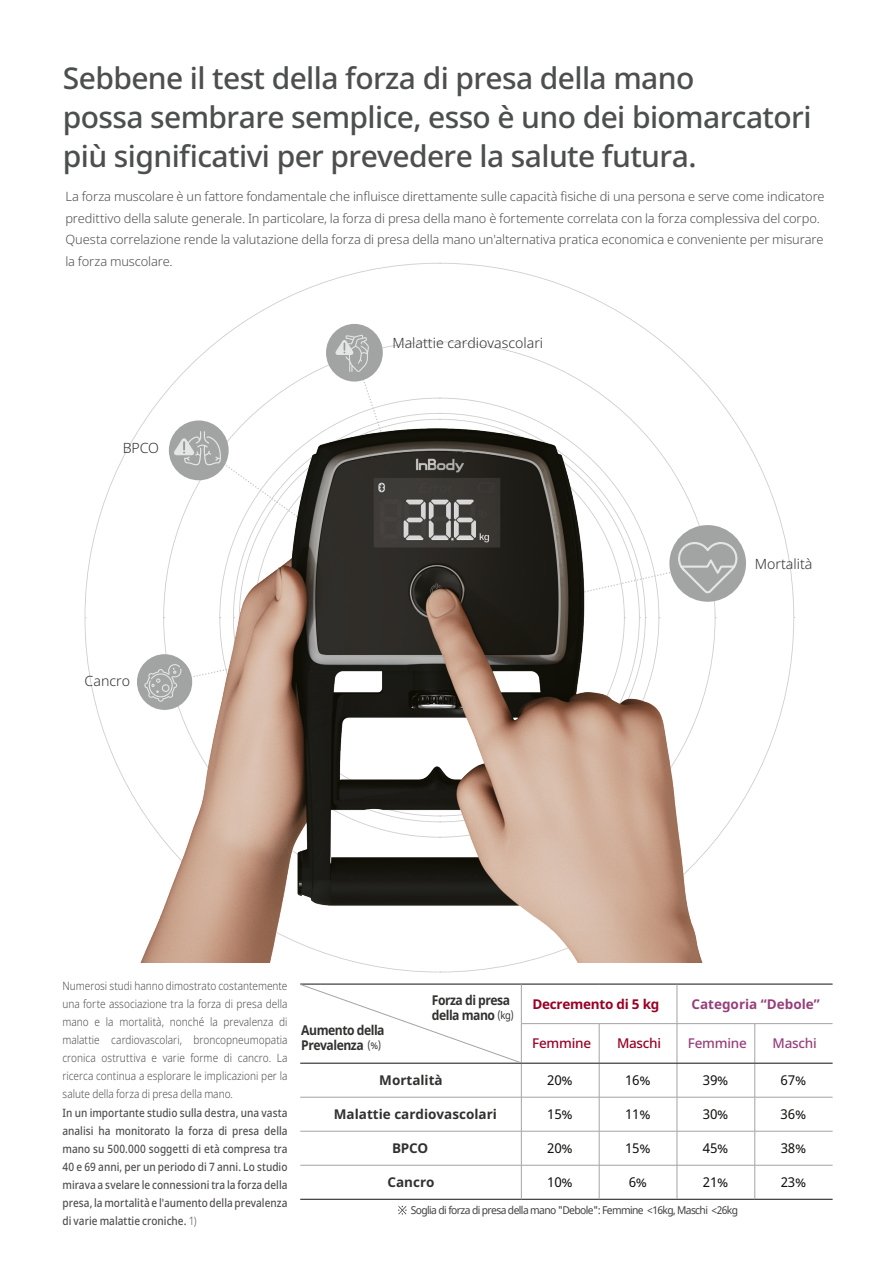
<style>
.page{position:relative;width:893px;height:1263px;background:#fff}
.page>*{position:absolute;margin:0;border:0;box-sizing:border-box;transform-origin:0 0}
.t1{font:500 30px/39px "Noto Sans";letter-spacing:-.02em;color:#4d4f4e}
.t2{font:300 14.1px "Noto Sans";color:#313230}
.t3{font:700 13.5px/14.5px "Noto Sans";letter-spacing:-.04em;color:#313230;scale:.9 1}
.t4{font:13.5px "Noto Sans";letter-spacing:-.02em;color:#11110f}
.t5{font:700 13.5px "Noto Sans";color:#313230}
.t6{font:700 13.5px "Noto Sans";color:#973f7a}
.t7{font:700 13.5px "Noto Sans";letter-spacing:-.02em;color:#9a0026}
.t8{font:500 13.5px "Noto Sans";letter-spacing:-.02em;color:#9a0026}
.t9{font:500 13.5px "Noto Sans";letter-spacing:-.02em;color:#973f7a}
.t10{font:700 13.5px "Noto Sans";letter-spacing:-.02em;color:#313230}
.t11{font:300 12.9px/21.8px "Noto Sans";letter-spacing:-.005em;color:#4d4f4e}
.t12{font:300 11.55px/18px "Noto Sans";color:#4d4f4e;text-align:justify;scale:.87 1}
.t13{font:500 11.55px/18px "Noto Sans";color:#4d4f4e;text-align:justify;scale:.87 1}
.t14{font:10.8px "Noto Sans";letter-spacing:-.06em;color:#404140;scale:.96 1}
.s1{font-weight:300}
.s2{font-weight:400;font-size:10.5px}
</style>
<div class="page">
<svg style="left:326px;top:324px;width:57px;height:58px;background:#adafaf"></svg>
<hr style="left:521px;top:984px;width:78px;height:1px;background:#11110f">
<hr style="left:599px;top:984px;width:78px;height:1px;background:#11110f">
<hr style="left:677px;top:984px;width:78px;height:1px;background:#11110f">
<hr style="left:755px;top:984px;width:78px;height:1px;background:#11110f">
<hr style="left:300px;top:1199px;width:221px;height:1px;background:#11110f">
<hr style="left:521px;top:1199px;width:78px;height:1px;background:#11110f">
<hr style="left:599px;top:1199px;width:78px;height:1px;background:#11110f">
<hr style="left:677px;top:1199px;width:78px;height:1px;background:#11110f">
<hr style="left:755px;top:1199px;width:78px;height:1px;background:#11110f">
<hr style="left:521px;top:984px;width:1px;height:39px;background:#a2a4a4">
<hr style="left:677px;top:984px;width:1px;height:39px;background:#a2a4a4">
<hr style="left:521px;top:1023px;width:78px;height:1px;background:#a2a4a4">
<hr style="left:521px;top:1024px;width:1px;height:39px;background:#a2a4a4">
<hr style="left:599px;top:1023px;width:78px;height:1px;background:#a2a4a4">
<hr style="left:599px;top:1024px;width:1px;height:39px;background:#a2a4a4">
<hr style="left:677px;top:1023px;width:78px;height:1px;background:#a2a4a4">
<hr style="left:677px;top:1024px;width:1px;height:39px;background:#a2a4a4">
<hr style="left:755px;top:1023px;width:78px;height:1px;background:#a2a4a4">
<hr style="left:754px;top:1024px;width:1px;height:39px;background:#a2a4a4">
<hr style="left:521px;top:1063px;width:1px;height:34px;background:#a2a4a4">
<hr style="left:599px;top:1063px;width:1px;height:34px;background:#a2a4a4">
<hr style="left:677px;top:1063px;width:1px;height:34px;background:#a2a4a4">
<hr style="left:754px;top:1063px;width:1px;height:34px;background:#a2a4a4">
<hr style="left:300px;top:1097px;width:221px;height:1px;background:#a2a4a4">
<hr style="left:521px;top:1097px;width:78px;height:1px;background:#a2a4a4">
<hr style="left:521px;top:1097px;width:1px;height:34px;background:#a2a4a4">
<hr style="left:599px;top:1097px;width:78px;height:1px;background:#a2a4a4">
<hr style="left:599px;top:1097px;width:1px;height:34px;background:#a2a4a4">
<hr style="left:677px;top:1097px;width:78px;height:1px;background:#a2a4a4">
<hr style="left:677px;top:1097px;width:1px;height:34px;background:#a2a4a4">
<hr style="left:755px;top:1097px;width:78px;height:1px;background:#a2a4a4">
<hr style="left:754px;top:1097px;width:1px;height:34px;background:#a2a4a4">
<hr style="left:300px;top:1131px;width:221px;height:1px;background:#a2a4a4">
<hr style="left:521px;top:1131px;width:78px;height:1px;background:#a2a4a4">
<hr style="left:521px;top:1131px;width:1px;height:34px;background:#a2a4a4">
<hr style="left:599px;top:1131px;width:78px;height:1px;background:#a2a4a4">
<hr style="left:599px;top:1131px;width:1px;height:34px;background:#a2a4a4">
<hr style="left:677px;top:1131px;width:78px;height:1px;background:#a2a4a4">
<hr style="left:677px;top:1131px;width:1px;height:34px;background:#a2a4a4">
<hr style="left:755px;top:1131px;width:78px;height:1px;background:#a2a4a4">
<hr style="left:754px;top:1131px;width:1px;height:34px;background:#a2a4a4">
<hr style="left:300px;top:1165px;width:221px;height:1px;background:#a2a4a4">
<hr style="left:521px;top:1165px;width:78px;height:1px;background:#a2a4a4">
<hr style="left:521px;top:1165px;width:1px;height:34px;background:#a2a4a4">
<hr style="left:599px;top:1165px;width:78px;height:1px;background:#a2a4a4">
<hr style="left:599px;top:1165px;width:1px;height:34px;background:#a2a4a4">
<hr style="left:677px;top:1165px;width:78px;height:1px;background:#a2a4a4">
<hr style="left:677px;top:1165px;width:1px;height:34px;background:#a2a4a4">
<hr style="left:755px;top:1165px;width:78px;height:1px;background:#a2a4a4">
<hr style="left:754px;top:1165px;width:1px;height:34px;background:#a2a4a4">
<hr style="left:300px;top:1063px;width:221px;height:1px;background:#11110f">
<hr style="left:521px;top:1063px;width:78px;height:1px;background:#11110f">
<hr style="left:599px;top:1063px;width:78px;height:1px;background:#11110f">
<hr style="left:677px;top:1063px;width:78px;height:1px;background:#11110f">
<hr style="left:755px;top:1063px;width:78px;height:1px;background:#11110f">
<svg style="left:300px;top:984px;width:221px;height:79px"></svg>
<svg style="left:398px;top:1206px;width:9px;height:8px"></svg>
<img style="left:84px;top:364px;width:703px;height:599px">
<h1 class="t1" style="left:63px;top:60px;width:750px">Sebbene il test della forza di presa della mano<br>possa sembrare semplice, esso è uno dei biomarcatori più significativi per prevedere la salute futura.</h1>
<p class="t11" style="left:65px;top:186px;width:761px">La forza muscolare è un fattore fondamentale che influisce direttamente sulle capacità fisiche di una persona e serve come indicatore predittivo della salute generale. In particolare, la forza di presa della mano è fortemente correlata con la forza complessiva del corpo.<br>Questa correlazione rende la valutazione della forza di presa della mano un'alternativa pratica economica e conveniente per misurare la forza muscolare.</p>
<p class="t2" style="left:123px;top:438px;width:38px">BPCO</p>
<p class="t2" style="left:85px;top:671px;width:47px">Cancro</p>
<p class="t2" style="left:392px;top:333px;width:152px">Malattie cardiovascolari</p>
<p class="t2" style="left:755px;top:554px;width:59px">Mortalità</p>
<p class="t12" style="left:62px;top:977px;width:260px">Numerosi studi hanno dimostrato costantemente una forte associazione tra la forza di presa della mano e la mortalità, nonché la prevalenza di malattie cardiovascolari, broncopneumopatia cronica ostruttiva e varie forme di cancro. La ricerca continua a esplorare le implicazioni per la salute della forza di presa della mano.</p>
<p class="t13" style="left:62px;top:1104px;width:260px">In un importante studio sulla destra, una vasta analisi ha monitorato la forza di presa della mano su 500.000 soggetti di età compresa tra 40 e 69 anni, per un periodo di 7 anni. Lo studio mirava a svelare le connessioni tra la forza della presa, la mortalità e l'aumento della prevalenza di varie malattie croniche. <span class="s1">1)</span></p>
<p class="t3" style="left:301px;top:1023px;width:94px">Aumento della<br>Prevalenza <span class="s2">(%)</span></p>
<p class="t3" style="left:432px;top:993px;width:93px">Forza di presa della mano <span class="s2">(kg)</span></p>
<p class="t7" style="left:532px;top:994px;width:128px">Decremento di 5 kg</p>
<p class="t6" style="left:691px;top:994px;width:130px">Categoria “Debole”</p>
<p class="t8" style="left:532px;top:1034px;width:60px">Femmine</p>
<p class="t8" style="left:617px;top:1034px;width:46px">Maschi</p>
<p class="t9" style="left:688px;top:1034px;width:60px">Femmine</p>
<p class="t9" style="left:773px;top:1034px;width:46px">Maschi</p>
<p class="t5" style="left:379px;top:1070px;width:65px">Mortalità</p>
<p class="t4" style="left:547px;top:1071px;width:27px">20%</p>
<p class="t4" style="left:625px;top:1071px;width:27px">16%</p>
<p class="t4" style="left:703px;top:1071px;width:27px">39%</p>
<p class="t4" style="left:781px;top:1071px;width:27px">67%</p>
<p class="t5" style="left:334px;top:1104px;width:165px">Malattie cardiovascolari</p>
<p class="t4" style="left:547px;top:1105px;width:27px">15%</p>
<p class="t4" style="left:625px;top:1105px;width:27px">11%</p>
<p class="t4" style="left:703px;top:1105px;width:27px">30%</p>
<p class="t4" style="left:781px;top:1105px;width:27px">36%</p>
<p class="t10" style="left:392px;top:1138px;width:38px">BPCO</p>
<p class="t4" style="left:547px;top:1139px;width:27px">20%</p>
<p class="t4" style="left:625px;top:1139px;width:27px">15%</p>
<p class="t4" style="left:703px;top:1139px;width:27px">45%</p>
<p class="t4" style="left:781px;top:1139px;width:27px">38%</p>
<p class="t10" style="left:387px;top:1172px;width:49px">Cancro</p>
<p class="t4" style="left:547px;top:1173px;width:27px">10%</p>
<p class="t4" style="left:629px;top:1173px;width:20px">6%</p>
<p class="t4" style="left:703px;top:1173px;width:27px">21%</p>
<p class="t4" style="left:781px;top:1173px;width:27px">23%</p>
<p class="t14" style="left:411px;top:1202px;width:342px">Soglia di forza di presa della mano "Debole": Femmine &lt;16kg, Maschi &lt;26kg</p>
</div>
